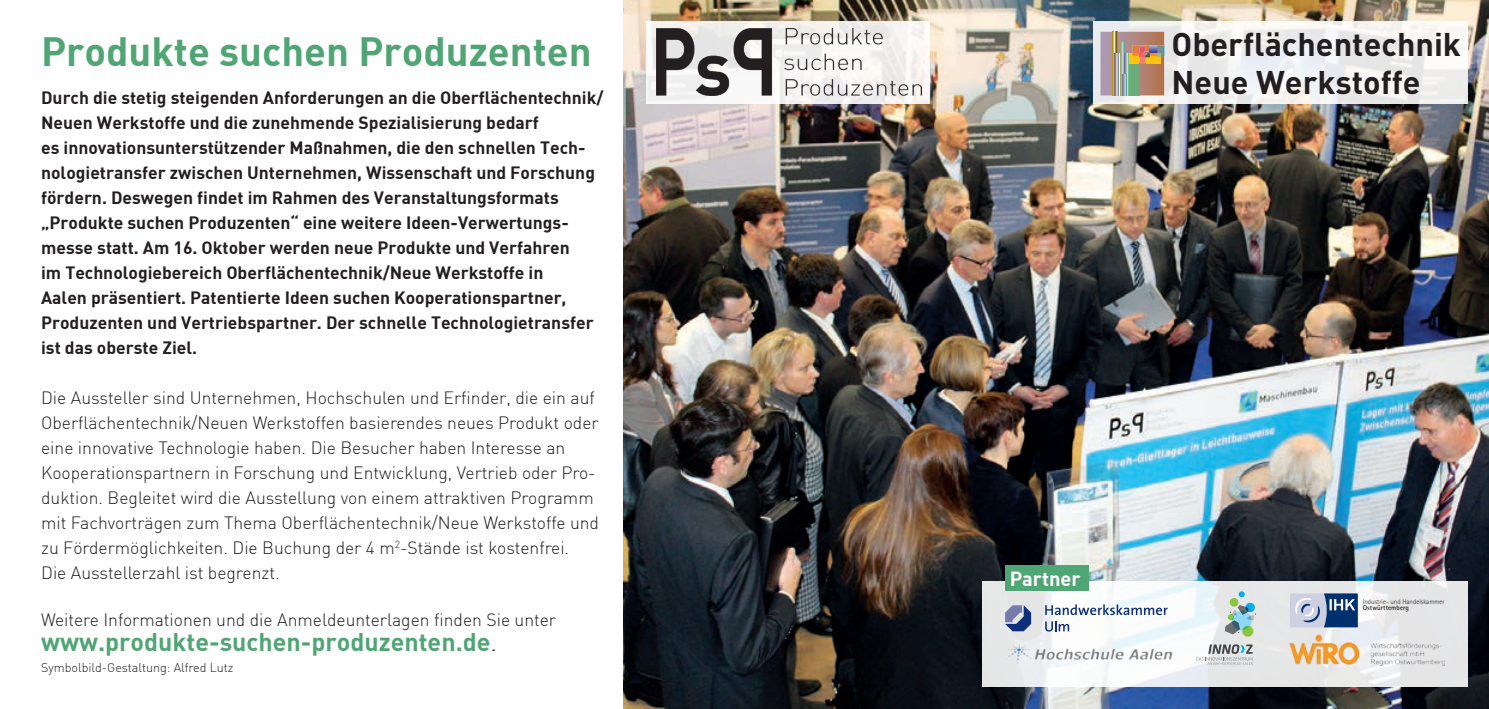
<style>
.page{position:relative;width:1489px;height:709px;background:#fff}
.page>*{position:absolute;margin:0;border:0;box-sizing:border-box;transform-origin:0 0}
.t1{font:40px "DIN Bold";color:#50a574}
.t2{font:32.5px/37.8px "DIN Bold";color:#231f20}
.t3{font:25px "DIN Bold";color:#50a574}
.t4{font:20px "DIN Bold";color:#fff}
.t5{font:17.5px/25px "DIN Bold";color:#231f20}
.t6{font:300 17.5px/25px "DIN";color:#231f20}
.t7{font:300 12.5px "DIN";color:#231f20}
.t8{font:300 7px/6.5px "Rotis Sans Serif";color:#231f20}
.s1{font-family:"DIN";font-weight:300;color:#231f20}
.s2{font-weight:700}
</style>
<div class="page">
<img style="left:624px;top:0;width:864px;height:709px">
<svg style="left:1093px;top:21px;width:374px;height:83px;fill:#eeeff0"></svg>
<div style="left:646px;top:21px;width:283px;height:83px;background:#f5f2f0"></div>
<svg style="left:982px;top:581px;width:485px;height:105px;fill:#e6e7e8"></svg>
<svg style="left:1100px;top:32px;width:64px;height:63px;background:#ad957e"></svg>
<div style="left:1005px;top:565px;width:83px;height:26px;background:#50a574"></div>
<img style="left:656px;top:28px;width:265px;height:68px">
<svg style="left:1005px;top:605px;width:26px;height:26px"></svg>
<svg style="left:1045px;top:604px;width:122px;height:27px"></svg>
<img style="left:1003px;top:642px;width:170px;height:23px">
<svg style="left:1289px;top:593px;width:68px;height:34px;background:#7b91b2"></svg>
<img style="left:1289px;top:634px;width:154px;height:31px">
<svg style="left:1224px;top:591px;width:31px;height:45px"></svg>
<svg style="left:1196px;top:644px;width:56px;height:20px"></svg>
<p class="t1" style="left:41px;top:26px;width:552px">Produkte suchen Produzenten</p>
<p class="t5" style="left:41px;top:84px;width:564px">Durch die stetig steigenden Anforderungen an die Oberflächentechnik/ Neuen Werkstoffe und die zunehmende Spezialisierung bedarf<br>es innovationsunterstützender Maßnahmen, die den schnellen Tech&shy;nologietransfer zwischen Unternehmen, Wissenschaft und Forschung fördern. Deswegen findet im Rahmen des Veranstaltungsformats „Produkte suchen Produzenten“ eine weitere Ideen-Verwertungs&shy;messe statt. Am 16. Oktober werden neue Produkte und Verfahren<br>im Technologiebereich Oberflächentechnik/Neue Werkstoffe in<br>Aalen präsentiert. Patentierte Ideen suchen Kooperationspartner, Produzenten und Vertriebspartner. Der schnelle Technologietransfer ist das oberste Ziel.</p>
<p class="t6" style="left:41px;top:385px;width:559px">Die Aussteller sind Unternehmen, Hochschulen und Erfinder, die ein auf Oberflächentechnik/Neuen Werkstoffen basierendes neues Produkt oder eine innovative Technologie haben. Die Besucher haben Interesse an Kooperationspartnern in Forschung und Entwicklung, Vertrieb oder Pro&shy;duktion. Begleitet wird die Ausstellung von einem attraktiven Programm mit Fachvorträgen zum Thema Oberflächentechnik/Neue Werkstoffe und zu Fördermöglichkeiten. Die Buchung der 4 m<sup>2</sup>-Stände ist kostenfrei.<br>Die Ausstellerzahl ist begrenzt.</p>
<p class="t6" style="left:41px;top:607px;width:516px">Weitere Informationen und die Anmeldeunterlagen finden Sie unter</p>
<p class="t3" style="left:41px;top:626px;width:457px">www.produkte-suchen-produzenten.de<span class="s1">.</span></p>
<p class="t7" style="left:41px;top:659px;width:194px">Symbolbild-Gestaltung: Alfred Lutz</p>
<p class="t2" style="left:1171px;top:24px;width:291px">Oberflächentechnik<br>Neue Werkstoffe</p>
<p class="t4" style="left:1009px;top:565px;width:72px">Partner</p>
<p class="t8" style="left:1362px;top:598px;width:83px">Industrie- und Handelskammer<br><span class="s2">Ostwürttemberg</span></p>
</div>
